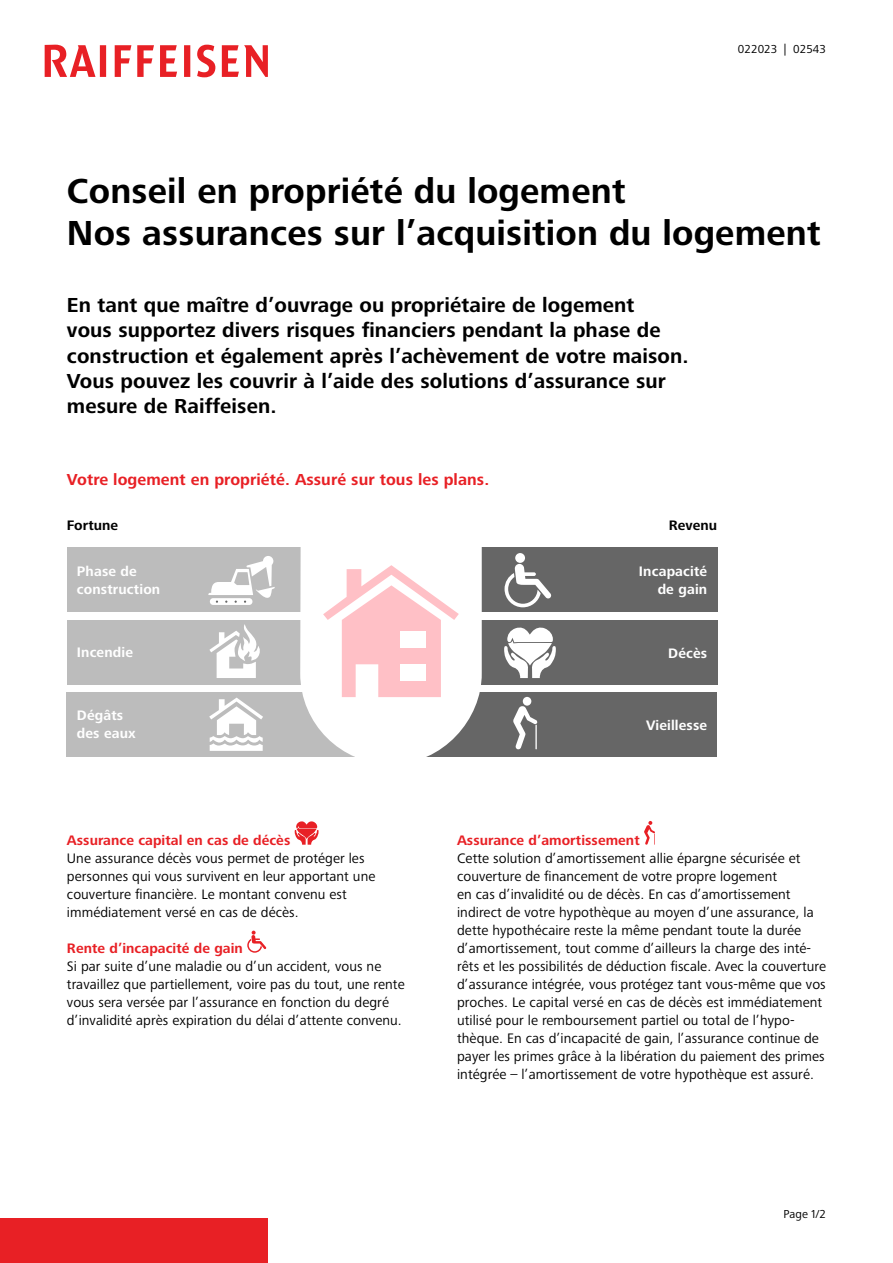
<style>
.page{position:relative;width:893px;height:1263px;background:#fff}
.page>*{position:absolute;margin:0;border:0;box-sizing:border-box;transform-origin:0 0}
.t1{font:700 36px/42px "Frutiger Next LTW1 G";letter-spacing:.005em;color:#000}
.t2{font:700 21px/25.5px "Frutiger Next LTW1 G";letter-spacing:.005em;color:#000}
.t3{font:700 16.5px "Frutiger Next LTW1 G";letter-spacing:.005em;color:#e82025}
.t4{font:14.25px/18px "Frutiger Next LTW1 G";letter-spacing:.005em;color:#000}
.t5{font:700 14.25px "Frutiger Next LTW1 G";letter-spacing:.005em;color:#e82025}
.t6{font:700 14.25px/18px "Frutiger Next LTW1 G";letter-spacing:.01em;color:#fff}
.t7{font:700 14.25px "Frutiger Next LTW1 G";letter-spacing:.005em;color:#000}
.t8{font:12px "Frutiger Next LTW1 G";letter-spacing:.005em;color:#000}
</style>
<div class="page">
<div style="left:0;top:1218px;width:268px;height:45px;background:#e82025"></div>
<svg style="left:45px;top:45px;width:223px;height:32px"></svg>
<svg style="left:295px;top:821px;width:24px;height:24px"></svg>
<svg style="left:247px;top:931px;width:19px;height:22px"></svg>
<svg style="left:644px;top:821px;width:11px;height:24px"></svg>
<div style="left:67px;top:548px;width:248px;height:64px;background:#bcbcbc"></div>
<div style="left:429px;top:548px;width:288px;height:64px;background:#666"></div>
<div style="left:67px;top:620px;width:268px;height:64px;background:#bcbcbc"></div>
<div style="left:429px;top:620px;width:288px;height:64px;background:#666"></div>
<div style="left:67px;top:692px;width:288px;height:64px;background:#bcbcbc"></div>
<div style="left:424px;top:692px;width:293px;height:64px;background:#666"></div>
<div style="left:515px;top:553px;width:10px;height:10px;background:#fff;border-radius:50%"></div>
<svg style="left:505px;top:564px;width:46px;height:43px"></svg>
<div style="left:210px;top:598px;width:42px;height:7px;background:#fff;border-radius:3px"></div>
<svg style="left:208px;top:556px;width:67px;height:47px"></svg>
<div style="left:523px;top:697px;width:8px;height:9px;background:#fff;border-radius:50%"></div>
<svg style="left:513px;top:706px;width:25px;height:44px"></svg>
<hr style="left:535px;top:725px;width:2px;height:24px;background:#fff">
<svg style="left:504px;top:627px;width:52px;height:51px"></svg>
<svg style="left:209px;top:624px;width:51px;height:54px"></svg>
<svg style="left:209px;top:698px;width:54px;height:53px"></svg>
<svg style="left:300px;top:547px;width:182px;height:210px"></svg>
<div style="left:400px;top:631px;width:12px;height:17px;background:#fff"></div>
<div style="left:414px;top:631px;width:12px;height:17px;background:#fff"></div>
<div style="left:400px;top:664px;width:12px;height:17px;background:#fff"></div>
<div style="left:414px;top:664px;width:12px;height:17px;background:#fff"></div>
<p class="t8" style="left:738px;top:42px;width:90px">022023 | 02543</p>
<h1 class="t1" style="left:67px;top:171px;width:755px">Conseil en propriété du logement<br>Nos assurances sur l’acquisition du logement</h1>
<p class="t2" style="left:67px;top:292px;width:623px">En tant que maître d’ouvrage ou propriétaire de logement<br>vous supportez divers risques financiers pendant la phase de construction et également après l’achèvement de votre maison.<br>Vous pouvez les couvrir à l’aide des solutions d’assurance sur mesure de Raiffeisen.</p>
<p class="t3" style="left:67px;top:470px;width:424px">Votre logement en propriété. Assuré sur tous les plans.</p>
<p class="t7" style="left:67px;top:517px;width:53px">Fortune</p>
<p class="t7" style="left:669px;top:517px;width:50px">Revenu</p>
<p class="t6" style="left:77px;top:562px;width:85px">Phase de construction</p>
<p class="t6" style="left:639px;top:563px;width:70px;text-align:right">Incapacité de gain</p>
<p class="t6" style="left:77px;top:643px;width:58px">Incendie</p>
<p class="t6" style="left:668px;top:644px;width:40px">Décès</p>
<p class="t6" style="left:77px;top:707px;width:60px">Dégâts des eaux</p>
<p class="t6" style="left:646px;top:716px;width:63px">Vieillesse</p>
<p class="t5" style="left:67px;top:832px;width:225px">Assurance capital en cas de décès</p>
<p class="t4" style="left:67px;top:849px;width:310px">Une assurance décès vous permet de protéger les personnes qui vous survivent en leur apportant une couverture financière. Le montant convenu est immédiatement versé en cas de décès.</p>
<p class="t5" style="left:67px;top:940px;width:177px">Rente d’incapacité de gain</p>
<p class="t4" style="left:67px;top:957px;width:339px">Si par suite d’une maladie ou d’un accident, vous ne travaillez que partiellement, voire pas du tout, une rente vous sera versée par l’assurance en fonction du degré d’invalidité après expiration du délai d’attente convenu.</p>
<p class="t5" style="left:457px;top:832px;width:184px">Assurance d’amortissement</p>
<p class="t4" style="left:457px;top:849px;width:370px">Cette solution d’amortissement allie épargne sécurisée et couverture de financement de votre propre logement<br>en cas d’invalidité ou de décès. En cas d’amortissement indirect de votre hypothèque au moyen d’une assurance, la dette hypothécaire reste la même pendant toute la durée d’amortissement, tout comme d’ailleurs la charge des inté&shy;rêts et les possibilités de déduction fiscale. Avec la couverture d’assurance intégrée, vous protégez tant vous-même que vos proches. Le capital versé en cas de décès est immédiatement utilisé pour le remboursement partiel ou total de l’hypo&shy;thèque. En cas d’incapacité de gain, l’assurance continue de payer les primes grâce à la libération du paiement des primes intégrée – l’amortissement de votre hypothèque est assuré.</p>
<p class="t8" style="left:784px;top:1207px;width:44px">Page 1/2</p>
</div>
